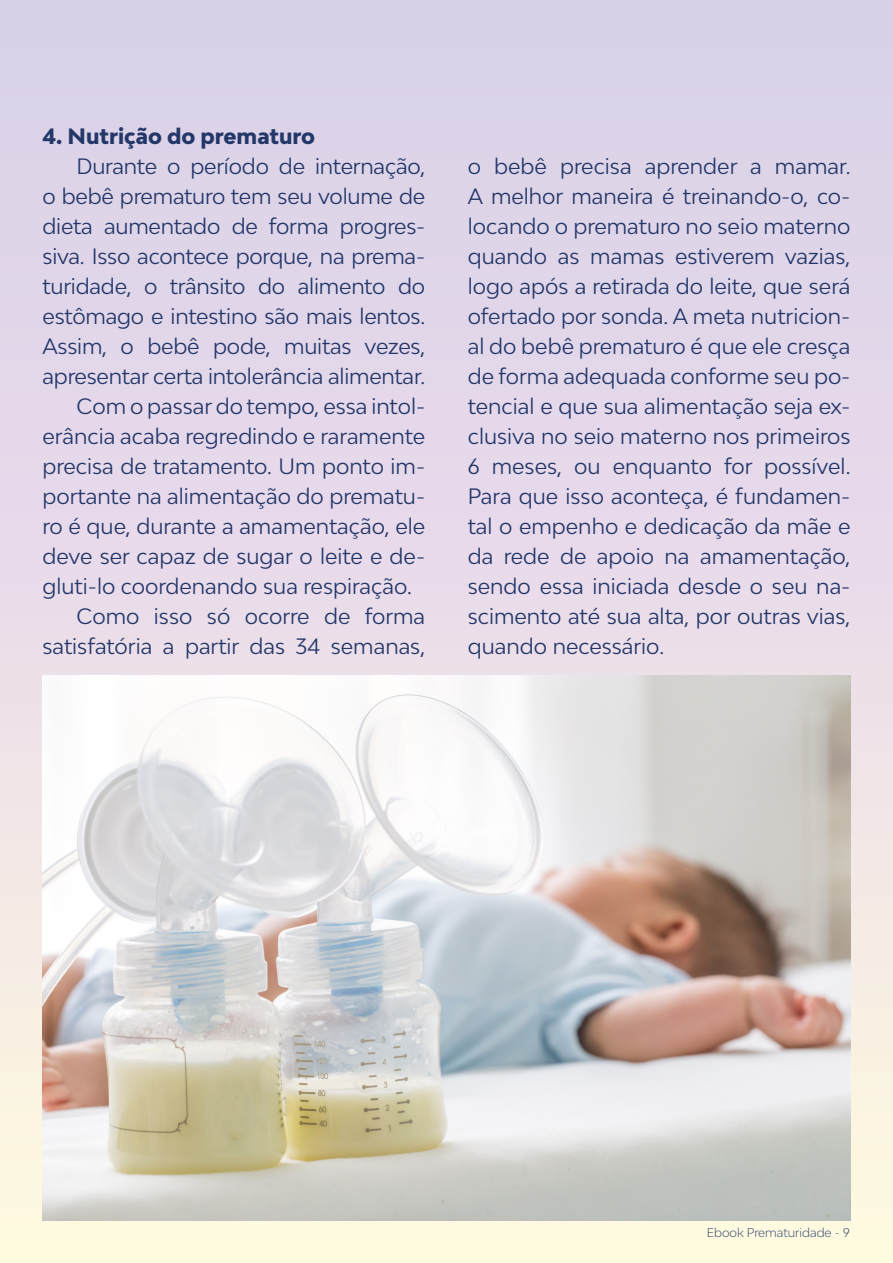
<style>
.page{position:relative;width:893px;height:1263px;background:#fff}
.page>*{position:absolute;margin:0;border:0;box-sizing:border-box;transform-origin:0 0}
.t1{font:21px/30px "Bw Modelica";color:#233769;text-align:justify}
.t2{font:800 21px "Bw Modelica";color:#233769}
.t3{font:300 12px "Bw Modelica";color:#233769}
</style>
<div class="page">
<div style="left:0;top:0;width:893px;height:1263px;background:linear-gradient(to bottom,#d8ccec,#fdf6e1)"></div>
<img style="left:43px;top:675px;width:807px;height:545px">
<p class="t2" style="left:43px;top:123px;width:274px">4. Nutrição do prematuro</p>
<p class="t1" style="left:43px;top:151px;width:384px;text-indent:34px">Durante o período de internação, o bebê prematuro tem seu volume de dieta aumentado de forma progres&shy;siva. Isso acontece porque, na prema&shy;turidade, o trânsito do alimento do estômago e intestino são mais lentos.<br>Assim, o bebê pode, muitas vezes, apresentar certa intolerância alimentar.</p>
<p class="t1" style="left:43px;top:391px;width:384px;text-indent:34px">Com o passar do tempo, essa intol&shy;erância acaba regredindo e raramente precisa de tratamento. Um ponto im&shy;portante na alimentação do prematu&shy;ro é que, durante a amamentação, ele deve ser capaz de sugar o leite e de&shy;gluti-lo coordenando sua respiração.</p>
<p class="t1" style="left:43px;top:601px;width:384px;text-align:right">Como isso só ocorre de forma satisfatória a partir das 34 semanas,</p>
<p class="t1" style="left:468px;top:151px;width:384px">o bebê precisa aprender a mamar.<br>A melhor maneira é treinando-o, co&shy;locando o prematuro no seio materno quando as mamas estiverem vazias, logo após a retirada do leite, que será ofertado por sonda. A meta nutricion&shy;al do bebê prematuro é que ele cresça de forma adequada conforme seu po&shy;tencial e que sua alimentação seja ex&shy;clusiva no seio materno nos primeiros 6 meses, ou enquanto for possível.<br>Para que isso aconteça, é fundamen&shy;tal o empenho e dedicação da mãe e da rede de apoio na amamentação, sendo essa iniciada desde o seu na&shy;scimento até sua alta, por outras vias, quando necessário.</p>
<p class="t3" style="left:707px;top:1225px;width:145px">Ebook Prematuridade - 9</p>
</div>
